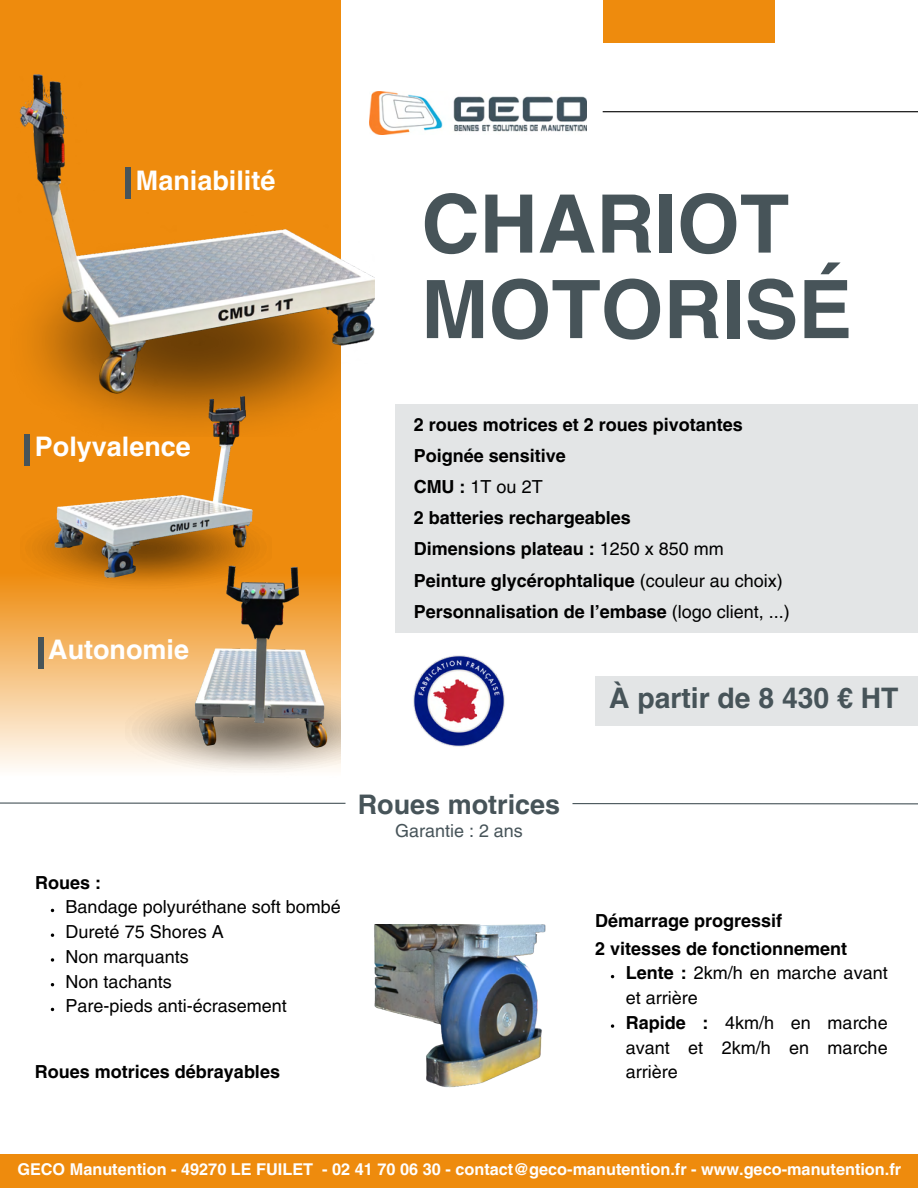
<style>
.page{position:relative;width:918px;height:1188px;background:#fff}
.page>*{position:absolute;margin:0;border:0;box-sizing:border-box;transform-origin:0 0}
.t1{font:700 80.85px/85.5px "Helvetica LT Pro";color:#475459}
.t2{font:700 28.35px "Helvetica LT Pro";color:#475459}
.t3{font:700 27px "Helvetica LT Pro";color:#fff}
.t4{font:700 27px "Helvetica LT Pro";color:#475459}
.t5{font:700 18px "Helvetica LT Pro";color:#000}
.t6{font:18px/24.8px "Helvetica LT Pro";color:#000}
.t7{font:18px "Helvetica LT Pro";color:#475459}
.t8{font:700 16.35px "Helvetica LT Pro";color:#fff}
.s1{font-weight:700}
.s2{font-weight:400}
</style>
<div class="page">
<div style="left:395px;top:404px;width:523px;height:229px;background:#e3e5e6"></div>
<div style="left:0;top:0;width:341px;height:650px;background:#ee8b0d"></div>
<div style="left:0;top:574px;width:341px;height:204px;background:linear-gradient(to bottom,#ee8c0f,#fffefe)"></div>
<div style="left:603px;top:0;width:172px;height:43px;background:#ee8b0d"></div>
<img style="left:374px;top:92px;width:212px;height:43px">
<img style="left:21px;top:579px;width:156px;height:15px">
<div style="left:0;top:1155px;width:918px;height:33px;background:#ee8b0d"></div>
<img style="left:19px;top:74px;width:355px;height:331px">
<hr style="left:603px;top:111px;width:315px;height:1px;background:#000">
<img style="left:126px;top:683px;width:214px;height:95px">
<img style="left:7px;top:377px;width:302px;height:202px">
<img style="left:177px;top:549px;width:162px;height:209px">
<svg style="left:572px;top:803px;width:346px;height:2px"></svg>
<img style="left:374px;top:924px;width:172px;height:164px">
<div style="left:595px;top:676px;width:323px;height:49px;background:#e3e5e6"></div>
<div style="left:126px;top:168px;width:5px;height:31px;background:#475459"></div>
<div style="left:25px;top:434px;width:5px;height:31px;background:#475459"></div>
<div style="left:38px;top:637px;width:6px;height:32px;background:#475459"></div>
<svg style="left:0;top:802px;width:346px;height:2px"></svg>
<img style="left:413px;top:655px;width:92px;height:92px">
<svg style="left:611px;top:1024px;width:3px;height:4px"></svg>
<svg style="left:51px;top:958px;width:3px;height:4px"></svg>
<p class="t3" style="left:136px;top:170px;width:141px">Maniabilité</p>
<p class="t3" style="left:35px;top:436px;width:157px">Polyvalence</p>
<p class="t3" style="left:48px;top:640px;width:142px">Autonomie</p>
<p class="t1" style="left:421px;top:189px;width:432px">CHARIOT<br>MOTORISÉ</p>
<p class="t5" style="left:414px;top:418px;width:331px">2 roues motrices et 2 roues pivotantes</p>
<p class="t5" style="left:414px;top:449px;width:154px">Poignée sensitive</p>
<p class="t6" style="left:414px;top:476px;width:130px"><span class="s1">CMU :</span> 1T ou 2T</p>
<p class="t5" style="left:414px;top:511px;width:219px">2 batteries rechargeables</p>
<p class="t5" style="left:414px;top:542px;width:312px">Dimensions plateau : <span class="s2">1250 x 850 mm</span></p>
<p class="t5" style="left:414px;top:574px;width:371px">Peinture glycérophtalique <span class="s2">(couleur au choix)</span></p>
<p class="t5" style="left:414px;top:605px;width:378px">Personnalisation de l’embase <span class="s2">(logo client, ...)</span></p>
<p class="t2" style="left:609px;top:688px;width:291px">À partir de 8 430 € HT</p>
<p class="t5" style="left:35px;top:876px;width:68px">Roues :</p>
<p class="t6" style="left:66px;top:896px;width:277px">Bandage polyuréthane soft bombé</p>
<p class="t6" style="left:66px;top:921px;width:160px">Dureté 75 Shores A</p>
<p class="t6" style="left:66px;top:946px;width:125px">Non marquants</p>
<p class="t6" style="left:66px;top:971px;width:108px">Non tachants</p>
<p class="t6" style="left:66px;top:995px;width:223px">Pare-pieds anti-écrasement</p>
<p class="t5" style="left:35px;top:1065px;width:247px">Roues motrices débrayables</p>
<p class="t4" style="left:358px;top:795px;width:204px">Roues motrices</p>
<p class="t7" style="left:395px;top:824px;width:129px">Garantie : 2 ans</p>
<p class="t5" style="left:595px;top:914px;width:189px">Démarrage progressif</p>
<p class="t5" style="left:595px;top:942px;width:254px">2 vitesses de fonctionnement</p>
<p class="t6" style="left:626px;top:962px;width:263px"><span class="s1">Lente :</span> 2km/h en marche avant et arrière</p>
<p class="t6" style="left:626px;top:1012px;width:263px;text-align:justify"><span class="s1">Rapide :</span> 4km/h en marche avant et 2km/h en marche arrière</p>
<p class="t8" style="left:17px;top:1164px;width:885px">GECO Manutention - 49270 LE FUILET - 02 41 70 06 30 - contact@geco-manutention.fr - www.geco-manutention.fr</p>
</div>
